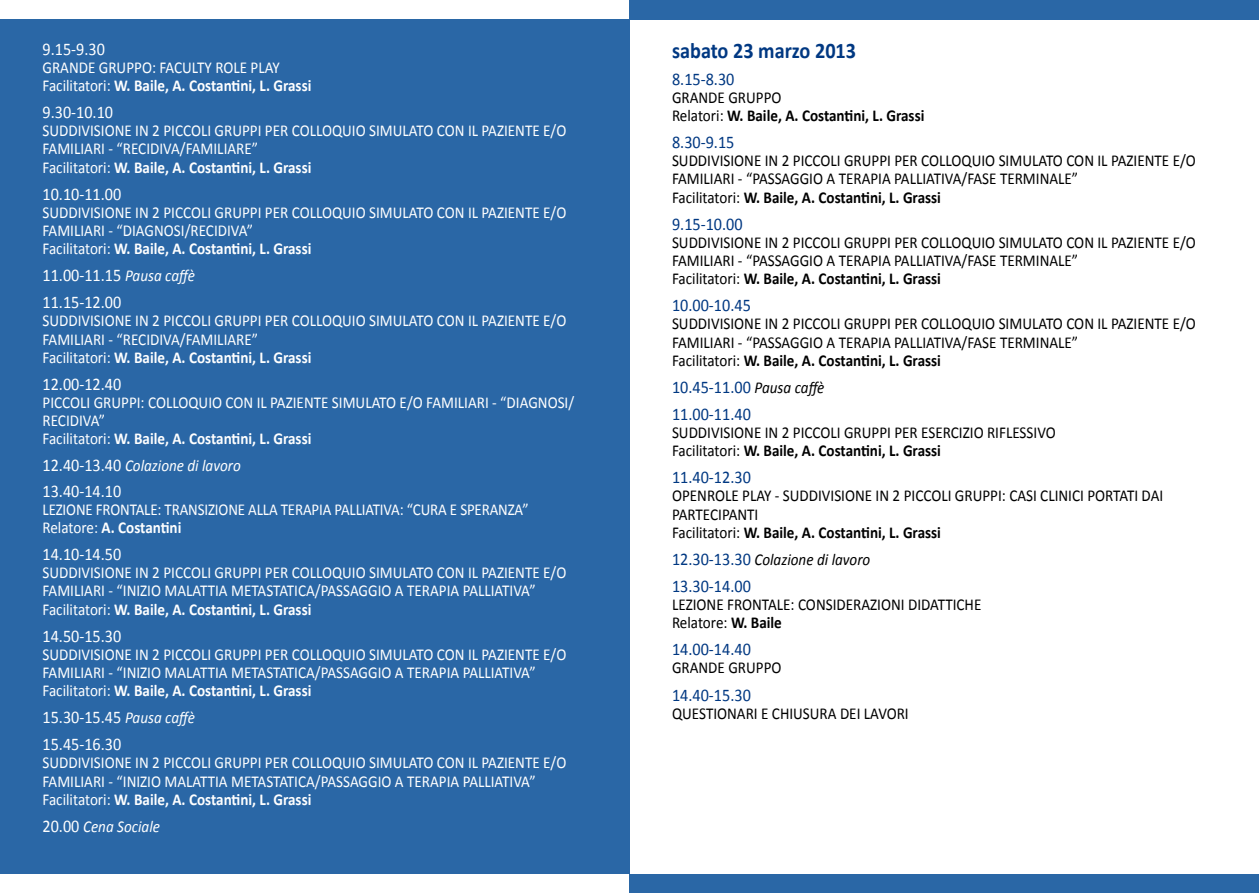
<style>
.page{position:relative;width:1259px;height:893px;background:#fff}
.page>*{position:absolute;margin:0;border:0;box-sizing:border-box;transform-origin:0 0}
.t1{font:700 22.35px "Calibri";color:#003882;scale:.91 1}
.t2{font:17.85px/27.2px "Calibri";color:#fff;scale:.91 1}
.t3{font:17.85px/27.2px "Calibri";color:#003882;scale:.91 1}
.t4{font:16.65px/18.1px "Calibri";color:#fff;scale:.91 1}
.t5{font:16.65px/18.1px "Calibri";color:#000;scale:.91 1}
.t6{font:16.65px/18.1px "Calibri";color:#fff;scale:.9 1}
.t7{font:700 16.65px/18.1px "Calibri";color:#000;scale:.91 1}
.t8{font:italic 16.65px "Calibri";color:#fff;scale:.91 1}
.t9{font:italic 16.65px "Calibri";color:#000;scale:.91 1}
.s1{font-weight:700}
.s2{font-style:italic;font-size:16.65px}
.s3{font-style:normal;font-size:17.85px}
.s4{font-weight:400}
.s5{font-style:italic;font-size:16.65px;color:#000}
.s6{font-style:normal;font-size:17.85px;color:#003882}
</style>
<div class="page">
<div style="left:0;top:19px;width:629px;height:855px;background:#2a67a6"></div>
<div style="left:629px;top:0;width:630px;height:19px;background:#2a67a6"></div>
<div style="left:629px;top:874px;width:630px;height:19px;background:#2a67a6"></div>
<p class="t2" style="left:43px;top:35px;width:70px">9.15-9.30</p>
<p class="t4" style="left:43px;top:58px;width:297px">GRANDE GRUPPO: FACULTY ROLE PLAY<br>Facilitatori: <span class="s1">W. Baile, A. Costantini, L. Grassi</span></p>
<p class="t2" style="left:43px;top:99px;width:79px">9.30-10.10</p>
<p class="t4" style="left:43px;top:122px;width:577px">SUDDIVISIONE IN 2 PICCOLI GRUPPI PER COLLOQUIO SIMULATO CON IL PAZIENTE E/O<br>FAMILIARI - “RECIDIVA/FAMILIARE”<br>Facilitatori: <span class="s1">W. Baile, A. Costantini, L. Grassi</span></p>
<p class="t2" style="left:43px;top:180px;width:88px">10.10-11.00</p>
<p class="t4" style="left:43px;top:203px;width:577px">SUDDIVISIONE IN 2 PICCOLI GRUPPI PER COLLOQUIO SIMULATO CON IL PAZIENTE E/O<br>FAMILIARI - “DIAGNOSI/RECIDIVA”<br>Facilitatori: <span class="s1">W. Baile, A. Costantini, L. Grassi</span></p>
<p class="t2" style="left:43px;top:262px;width:169px">11.00-11.15 <span class="s2">Pausa caffè<br></span>11.15-12.00</p>
<p class="t4" style="left:43px;top:312px;width:577px">SUDDIVISIONE IN 2 PICCOLI GRUPPI PER COLLOQUIO SIMULATO CON IL PAZIENTE E/O<br>FAMILIARI - “RECIDIVA/FAMILIARE”<br>Facilitatori: <span class="s1">W. Baile, A. Costantini, L. Grassi</span></p>
<p class="t2" style="left:43px;top:370px;width:88px">12.00-12.40</p>
<p class="t4" style="left:43px;top:393px;width:586px">PICCOLI GRUPPI: COLLOQUIO CON IL PAZIENTE SIMULATO E/O FAMILIARI - “DIAGNOSI/<br>RECIDIVA”<br>Facilitatori: <span class="s1">W. Baile, A. Costantini, L. Grassi</span></p>
<p class="t8" style="left:43px;top:454px;width:219px"><span class="s3">12.40-13.40</span> Colazione di lavoro</p>
<p class="t2" style="left:43px;top:477px;width:88px">13.40-14.10</p>
<p class="t6" style="left:43px;top:500px;width:542px">LEZIONE FRONTALE: TRANSIZIONE ALLA TERAPIA PALLIATIVA: “CURA E SPERANZA”<br>Relatore: <span class="s1">A. Costantini</span></p>
<p class="t2" style="left:43px;top:541px;width:88px">14.10-14.50</p>
<p class="t4" style="left:43px;top:564px;width:577px">SUDDIVISIONE IN 2 PICCOLI GRUPPI PER COLLOQUIO SIMULATO CON IL PAZIENTE E/O<br>FAMILIARI - “INIZIO MALATTIA METASTATICA/PASSAGGIO A TERAPIA PALLIATIVA”<br>Facilitatori: <span class="s1">W. Baile, A. Costantini, L. Grassi</span></p>
<p class="t2" style="left:43px;top:622px;width:88px">14.50-15.30</p>
<p class="t4" style="left:43px;top:645px;width:577px">SUDDIVISIONE IN 2 PICCOLI GRUPPI PER COLLOQUIO SIMULATO CON IL PAZIENTE E/O<br>FAMILIARI - “INIZIO MALATTIA METASTATICA/PASSAGGIO A TERAPIA PALLIATIVA”<br>Facilitatori: <span class="s1">W. Baile, A. Costantini, L. Grassi</span></p>
<p class="t2" style="left:43px;top:704px;width:169px">15.30-15.45 <span class="s2">Pausa caffè<br></span>15.45-16.30</p>
<p class="t4" style="left:43px;top:754px;width:577px">SUDDIVISIONE IN 2 PICCOLI GRUPPI PER COLLOQUIO SIMULATO CON IL PAZIENTE E/O<br>FAMILIARI - “INIZIO MALATTIA METASTATICA/PASSAGGIO A TERAPIA PALLIATIVA”<br>Facilitatori: <span class="s1">W. Baile, A. Costantini, L. Grassi</span></p>
<p class="t8" style="left:43px;top:815px;width:131px"><span class="s3">20.00</span> Cena Sociale</p>
<h1 class="t1" style="left:672px;top:36px;width:204px">sabato 23 marzo 2013</h1>
<p class="t3" style="left:672px;top:65px;width:70px">8.15-8.30</p>
<p class="t7" style="left:672px;top:88px;width:279px"><span class="s4">GRANDE GRUPPO<br>Relatori:</span> W. Baile, A. Costantini, L. Grassi</p>
<p class="t3" style="left:672px;top:129px;width:70px">8.30-9.15</p>
<p class="t5" style="left:672px;top:152px;width:577px">SUDDIVISIONE IN 2 PICCOLI GRUPPI PER COLLOQUIO SIMULATO CON IL PAZIENTE E/O<br>FAMILIARI - “PASSAGGIO A TERAPIA PALLIATIVA/FASE TERMINALE”<br>Facilitatori: <span class="s1">W. Baile, A. Costantini, L. Grassi</span></p>
<p class="t3" style="left:672px;top:210px;width:79px">9.15-10.00</p>
<p class="t5" style="left:672px;top:233px;width:577px">SUDDIVISIONE IN 2 PICCOLI GRUPPI PER COLLOQUIO SIMULATO CON IL PAZIENTE E/O<br>FAMILIARI - “PASSAGGIO A TERAPIA PALLIATIVA/FASE TERMINALE”<br>Facilitatori: <span class="s1">W. Baile, A. Costantini, L. Grassi</span></p>
<p class="t3" style="left:672px;top:292px;width:88px">10.00-10.45</p>
<p class="t5" style="left:672px;top:315px;width:577px">SUDDIVISIONE IN 2 PICCOLI GRUPPI PER COLLOQUIO SIMULATO CON IL PAZIENTE E/O<br>FAMILIARI - “PASSAGGIO A TERAPIA PALLIATIVA/FASE TERMINALE”<br>Facilitatori: <span class="s1">W. Baile, A. Costantini, L. Grassi</span></p>
<p class="t3" style="left:672px;top:373px;width:169px">10.45-11.00 <span class="s5">Pausa caffè<br></span>11.00-11.40</p>
<p class="t5" style="left:672px;top:423px;width:423px">SUDDIVISIONE IN 2 PICCOLI GRUPPI PER ESERCIZIO RIFLESSIVO<br>Facilitatori: <span class="s1">W. Baile, A. Costantini, L. Grassi</span></p>
<p class="t3" style="left:672px;top:464px;width:88px">11.40-12.30</p>
<p class="t5" style="left:672px;top:487px;width:541px">OPENROLE PLAY - SUDDIVISIONE IN 2 PICCOLI GRUPPI: CASI CLINICI PORTATI DAI<br>PARTECIPANTI<br>Facilitatori: <span class="s1">W. Baile, A. Costantini, L. Grassi</span></p>
<p class="t9" style="left:672px;top:548px;width:219px"><span class="s6">12.30-13.30</span> Colazione di lavoro</p>
<p class="t3" style="left:672px;top:572px;width:88px">13.30-14.00</p>
<p class="t5" style="left:672px;top:595px;width:341px">LEZIONE FRONTALE: CONSIDERAZIONI DIDATTICHE<br>Relatore: <span class="s1">W. Baile</span></p>
<p class="t3" style="left:672px;top:636px;width:88px">14.00-14.40</p>
<p class="t5" style="left:672px;top:659px;width:122px">GRANDE GRUPPO</p>
<p class="t3" style="left:672px;top:681px;width:88px">14.40-15.30</p>
<p class="t5" style="left:672px;top:704px;width:262px">QUESTIONARI E CHIUSURA DEI LAVORI</p>
</div>
